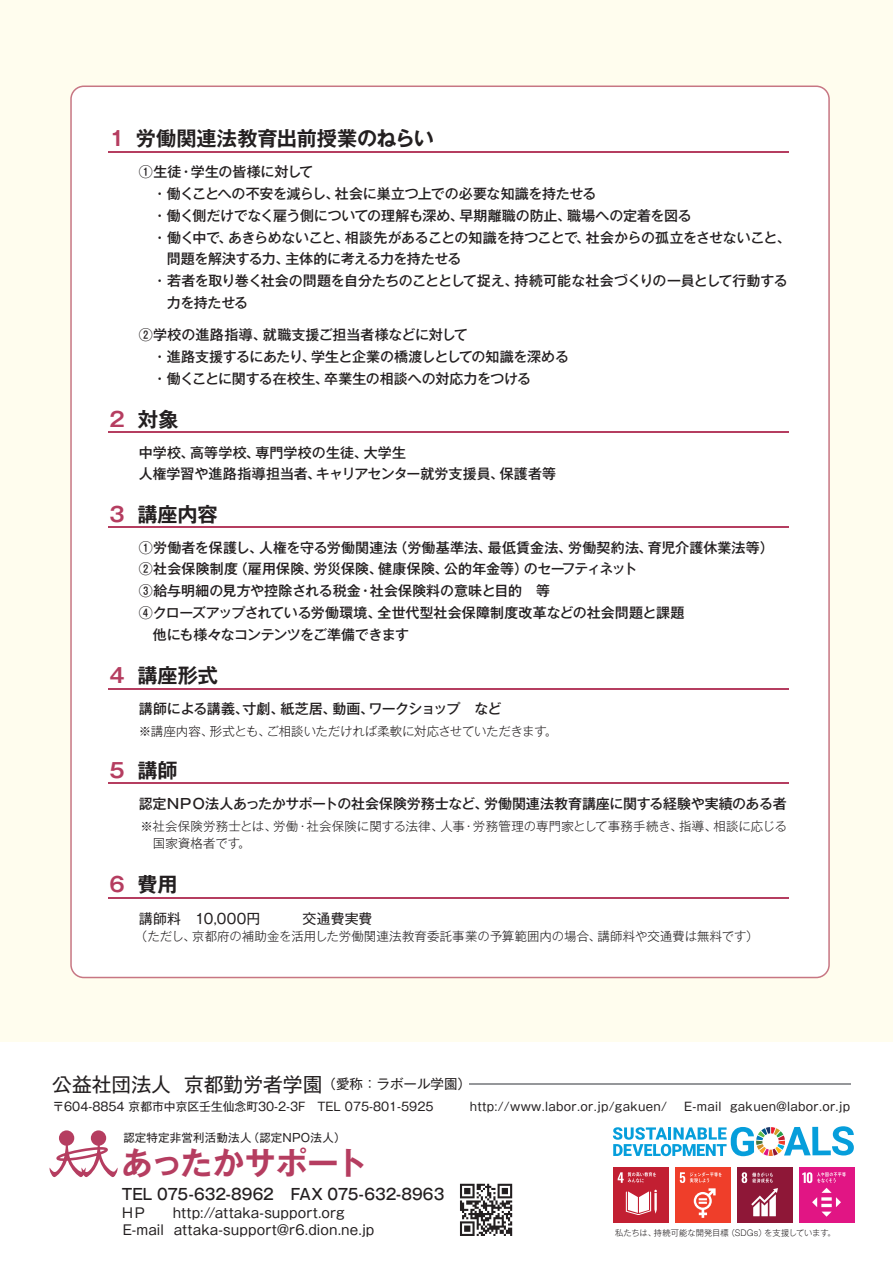
<style>
.page{position:relative;width:893px;height:1263px;background:#fff}
.page>*{position:absolute;margin:0;border:0;box-sizing:border-box;transform-origin:0 0}
.t1{font:700 31.8px "Gothic MB101 Pro De";letter-spacing:-.02em;color:#b53d60}
.t2{font:700 20.25px "Gothic MB101 Pro De";letter-spacing:-.005em;color:#231f20}
.t3{font:19.8px "Gothic MB101 Pro";color:#231f20}
.t4{font:500 15.3px "Gothic MB101 Pro";color:#231f20;scale:.92 1}
.t5{font:500 13.95px/21.8px "Gothic MB101 Pro";letter-spacing:-.01em;color:#231f20}
.t6{font:500 13.95px "Gothic MB101 Pro";letter-spacing:-.03em;color:#231f20}
.t7{font:500 13.95px "Gothic MB101 Pro";letter-spacing:-.035em;color:#231f20}
.t8{font:13.95px "Gothic MB101 Pro";letter-spacing:.015em;color:#231f20}
.t9{font:13.5px/17px "Gothic MB101 Pro";letter-spacing:.01em;color:#231f20}
.t10{font:300 12.45px/17.1px "Gothic MB101 Pro";color:#231f20}
.t11{font:11.85px "Gothic MB101 Pro";letter-spacing:.025em;color:#231f20}
.t12{font:11.85px "Gothic MB101 Pro";color:#231f20}
.t13{font:11.4px "Gothic MB101 Pro";letter-spacing:.015em;color:#231f20}
.t14{font:300 8.25px "Gothic MB101 Pro";letter-spacing:-.005em;color:#231f20}
.s1{color:#b53d60}
.s2{font-size:13.5px}
</style>
<div class="page">
<div style="left:0;top:0;width:893px;height:1042px;background:#fffdee"></div>
<div style="left:71px;top:86px;width:758px;height:891px;background:#fff;border-radius:13px"></div>
<hr style="left:108px;top:151px;width:681px;height:2px;background:#b53d60">
<hr style="left:108px;top:432px;width:681px;height:1px;background:#b53d60">
<hr style="left:108px;top:527px;width:681px;height:1px;background:#b53d60">
<hr style="left:108px;top:688px;width:681px;height:1px;background:#b53d60">
<hr style="left:108px;top:782px;width:681px;height:2px;background:#b53d60">
<hr style="left:108px;top:897px;width:681px;height:1px;background:#b53d60">
<svg style="left:460px;top:1184px;width:52px;height:52px"></svg>
<hr style="left:469px;top:1083px;width:381px;height:1px;background:#95979a">
<div style="left:613px;top:1167px;width:56px;height:56px;background:#c21f32"></div>
<div style="left:675px;top:1167px;width:55px;height:56px;background:#ef3e2a"></div>
<div style="left:737px;top:1167px;width:55px;height:56px;background:#8e1737"></div>
<svg style="left:626px;top:1190px;width:31px;height:25px"></svg>
<svg style="left:618px;top:1172px;width:38px;height:11px"></svg>
<svg style="left:680px;top:1172px;width:42px;height:46px"></svg>
<svg style="left:742px;top:1172px;width:36px;height:44px"></svg>
<div style="left:799px;top:1167px;width:55px;height:56px;background:#e11584"></div>
<svg style="left:802px;top:1172px;width:44px;height:45px"></svg>
<svg style="left:613px;top:1126px;width:241px;height:30px"></svg>
<svg style="left:49px;top:1130px;width:69px;height:48px"></svg>
<h2 class="t2" style="left:109px;top:122px;width:326px"><span class="s1">1</span> 労働関連法教育出前授業のねらい</h2>
<p class="t5" style="left:139px;top:159px;width:176px">①生徒・学生の皆様に対して</p>
<p class="t5" style="left:153px;top:181px;width:445px">・働くことへの不安を減らし、社会に巣立つ上での必要な知識を持たせる</p>
<p class="t5" style="left:153px;top:203px;width:540px">・働く側だけでなく雇う側についての理解も深め、早期離職の防止、職場への定着を図る</p>
<p class="t6" style="left:153px;top:226px;width:639px">・働く中で、あきらめないこと、相談先があることの知識を持つことで、社会からの孤立をさせないこと、</p>
<p class="t6" style="left:167px;top:247px;width:296px">問題を解決する力、主体的に考える力を持たせる</p>
<p class="t5" style="left:153px;top:268px;width:636px">・若者を取り巻く社会の問題を自分たちのこととして捉え、持続可能な社会づくりの一員として行動する</p>
<p class="t5" style="left:167px;top:290px;width:83px">力を持たせる</p>
<p class="t5" style="left:153px;top:322px;width:418px;text-indent:-14px">②学校の進路指導、就職支援ご担当者様などに対して<br>・進路支援するにあたり、学生と企業の橋渡しとしての知識を深める・働くことに関する在校生、卒業生の相談への対応力をつける</p>
<h2 class="t2" style="left:109px;top:402px;width:91px"><span class="s1">2</span> 対象　</h2>
<p class="t5" style="left:139px;top:440px;width:419px">中学校、高等学校、専門学校の生徒、大学生<br>人権学習や進路指導担当者、キャリアセンター就労支援員、保護者等</p>
<h2 class="t2" style="left:109px;top:497px;width:130px"><span class="s1">3</span> 講座内容　</h2>
<p class="t5" style="left:139px;top:535px;width:636px">①労働者を保護し、人権を守る労働関連法（労働基準法、最低賃金法、労働契約法、育児介護休業法等）②社会保険制度（雇用保険、労災保険、健康保険、公的年金等）のセーフティネット<br>③給与明細の見方や控除される税金・社会保険料の意味と目的　等<br>④クローズアップされている労働環境、全世代型社会保障制度改革などの社会問題と課題<br>　他にも様々なコンテンツをご準備できます</p>
<h2 class="t2" style="left:109px;top:659px;width:130px"><span class="s1">4</span> 講座形式　</h2>
<p class="t7" style="left:139px;top:697px;width:364px">講師による講義、寸劇、紙芝居、動画、ワークショップ　など</p>
<p class="t10" style="left:139px;top:721px;width:420px">※講座内容、形式とも、ご相談いただければ柔軟に対応させていただきます。</p>
<h2 class="t2" style="left:109px;top:754px;width:90px"><span class="s1">5</span> 講師　</h2>
<p class="t5" style="left:139px;top:791px;width:649px">認定ＮＰＯ法人あったかサポートの社会保険労務士など、労働関連法教育講座に関する経験や実績のある者</p>
<p class="t10" style="left:153px;top:816px;width:636px;text-indent:-12px">※社会保険労務士とは、労働・社会保険に関する法律、人事・労務管理の専門家として事務手続き、指導、相談に応じる国家資格者です。</p>
<h2 class="t2" style="left:109px;top:868px;width:90px"><span class="s1">6</span> 費用　</h2>
<p class="t8" style="left:139px;top:906px;width:235px">講師料　10,000円　　　交通費実費</p>
<p class="t10" style="left:135px;top:925px;width:625px">（ただし、京都府の補助金を活用した労働関連法教育委託事業の予算範囲内の場合、講師料や交通費は無料です）</p>
<h3 class="t3" style="left:52px;top:1068px;width:420px">公益社団法人 京都勤労者学園<span class="s2">（愛称：ラボール学園）</span></h3>
<p class="t12" style="left:52px;top:1097px;width:382px">〒604-8854 京都市中京区壬生仙念町30-2-3F TEL 075-801-5925</p>
<p class="t13" style="left:124px;top:1128px;width:223px">認定特定非営利活動法人（認定NPO法人）</p>
<h1 class="t1" style="left:121px;top:1137px;width:248px">あったかサポート</h1>
<p class="t4" style="left:122px;top:1181px;width:352px">TEL 075-632-8962 FAX 075-632-8963</p>
<p class="t9" style="left:121px;top:1203px;width:27px">ＨＰ</p>
<p class="t9" style="left:123px;top:1203px;width:253px;text-indent:50px">http://attaka-support.org<br>E-mail attaka-support@r6.dion.ne.jp</p>
<p class="t11" style="left:470px;top:1097px;width:199px">http://www.labor.or.jp/gakuen/</p>
<p class="t11" style="left:684px;top:1097px;width:168px">E-mail gakuen@labor.or.jp</p>
<p class="t14" style="left:615px;top:1225px;width:222px">私たちは、持続可能な開発目標（SDGs）を支援しています。</p>
</div>
